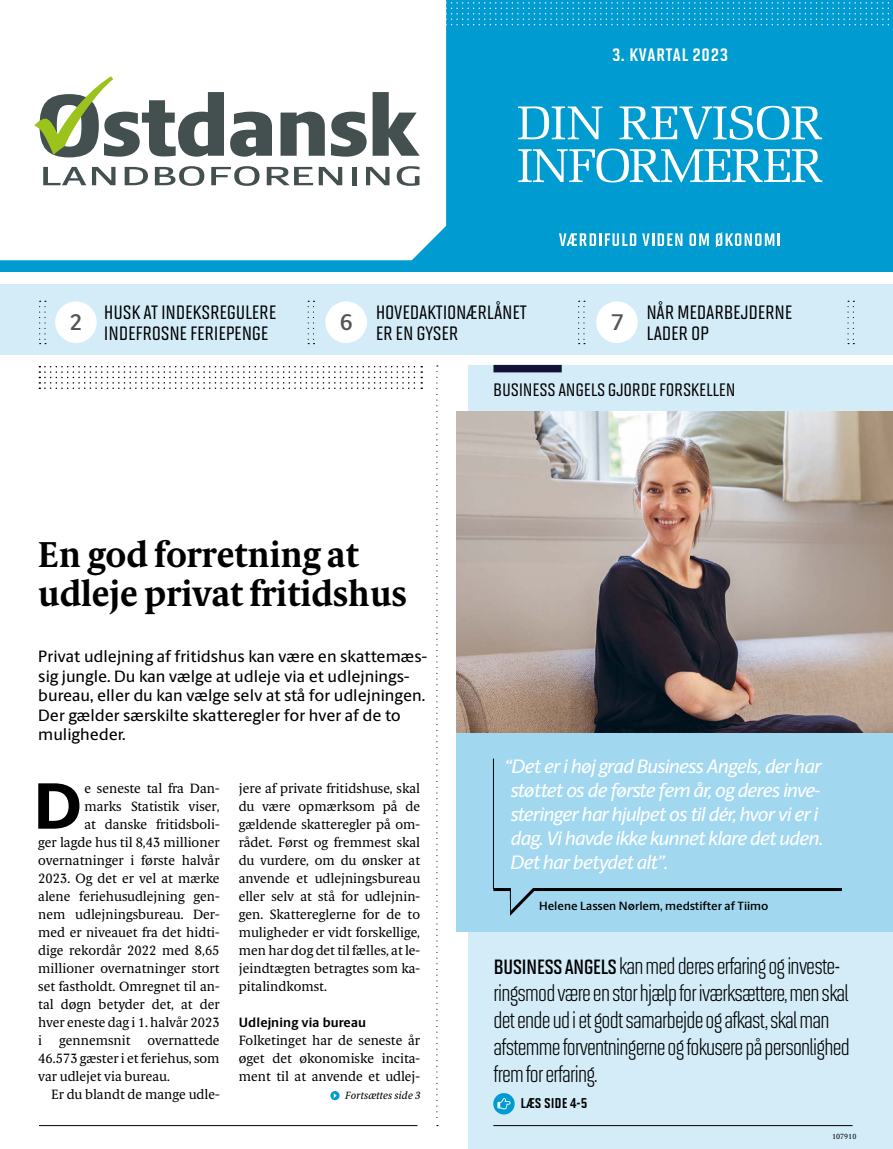
<style>
.page{position:relative;width:893px;height:1149px;background:#fff}
.page>*{position:absolute;margin:0;border:0;box-sizing:border-box;transform-origin:0 0}
.t1{font:800 65.7px "Berling Sans";color:#000}
.t2{font:700 36px/39px "Berling Serif Text";color:#000}
.t3{font:24px/27px "Solano Gothic MVB";letter-spacing:-.03em;color:#000}
.t4{font:600 22.8px "Berling Sans";color:#555454}
.t5{font:22.5px/21px "Solano Gothic MVB Md SC";letter-spacing:-.01em;color:#000}
.t6{font:21px "Solano Gothic MVB Md SC";letter-spacing:-.01em;color:#000}
.t7{font:21px "Solano Gothic MVB Bd SC";letter-spacing:.03em;color:#fff}
.t8{font:italic 500 19.5px/24px "Berling Sans";letter-spacing:-.03em;color:#fff}
.t9{font:500 16.5px/19.5px "Berling Sans";color:#000}
.t10{font:16.5px "Solano Gothic MVB Bd SC";color:#000}
.t11{font:13.5px/18px "Berling Serif Text";color:#000;text-align:justify}
.t12{font:700 13.5px "Berling Sans";letter-spacing:.01em;color:#000}
.t13{font:600 12px "Berling Sans";color:#000}
.t14{font:italic 10.5px "Berling Serif Text";letter-spacing:.01em;color:#000}
.t15{font:7.5px "Berling Serif Text";color:#000}
.s1{font-family:"Solano Gothic MVB Sb SC"}
</style>
<div class="page">
<div style="left:468px;top:365px;width:425px;height:783px;background:#d3ecf8"></div>
<svg style="left:39px;top:366px;width:383px;height:23px"></svg>
<div style="left:0;top:284px;width:893px;height:70px;background:#d3ecf8"></div>
<svg style="left:847px;top:300px;width:7px;height:44px"></svg>
<svg style="left:436px;top:365px;width:2px;height:753px"></svg>
<div style="left:493px;top:365px;width:69px;height:7px;background:#131139"></div>
<hr style="left:493px;top:1124px;width:360px;height:1px;background:#000">
<hr style="left:39px;top:1124px;width:378px;height:1px;background:#000">
<svg style="left:493px;top:1092px;width:22px;height:22px"></svg>
<svg style="left:497px;top:1097px;width:13px;height:11px"></svg>
<div style="left:55px;top:301px;width:42px;height:42px;background:#fff;border-radius:50%"></div>
<svg style="left:39px;top:300px;width:7px;height:44px"></svg>
<div style="left:325px;top:301px;width:42px;height:42px;background:#fff;border-radius:50%"></div>
<svg style="left:308px;top:300px;width:7px;height:44px"></svg>
<div style="left:596px;top:301px;width:42px;height:42px;background:#fff;border-radius:50%"></div>
<svg style="left:578px;top:300px;width:7px;height:44px"></svg>
<svg style="left:330px;top:1090px;width:10px;height:9px"></svg>
<svg style="left:334px;top:1092px;width:3px;height:5px"></svg>
<div style="left:456px;top:702px;width:437px;height:229px;background:#a1d7ef"></div>
<hr style="left:493px;top:758px;width:1px;height:130px;background:#000">
<svg style="left:493px;top:888px;width:349px;height:28px"></svg>
<div style="left:488px;top:899px;width:22px;height:19px;background:#a1d7ef"></div>
<img style="left:456px;top:411px;width:437px;height:321px">
<div style="left:0;top:0;width:893px;height:271px;background:#009bd0"></div>
<div style="left:0;top:0;width:446px;height:260px;background:#fff"></div>
<svg style="left:518px;top:148px;width:304px;height:34px"></svg>
<svg style="left:518px;top:106px;width:304px;height:34px"></svg>
<svg style="left:559px;top:233px;width:77px;height:13px"></svg>
<svg style="left:642px;top:233px;width:40px;height:13px"></svg>
<svg style="left:689px;top:233px;width:20px;height:13px"></svg>
<svg style="left:716px;top:232px;width:64px;height:15px"></svg>
<svg style="left:230px;top:0;width:659px;height:25px"></svg>
<svg style="left:230px;top:112px;width:42px;height:45px;background:#747c7d"></svg>
<svg style="left:281px;top:112px;width:44px;height:44px;background:#71797a"></svg>
<svg style="left:331px;top:112px;width:36px;height:45px;background:#7e8586"></svg>
<svg style="left:373px;top:92px;width:47px;height:64px;background:#929999"></svg>
<svg style="left:43px;top:167px;width:43px;height:18px"></svg>
<svg style="left:92px;top:167px;width:23px;height:18px"></svg>
<svg style="left:125px;top:167px;width:23px;height:18px"></svg>
<svg style="left:155px;top:166px;width:49px;height:20px"></svg>
<svg style="left:211px;top:166px;width:49px;height:20px"></svg>
<svg style="left:267px;top:167px;width:46px;height:18px"></svg>
<svg style="left:319px;top:167px;width:23px;height:18px"></svg>
<hr style="left:352px;top:167px;width:4px;height:18px;background:#444f50">
<svg style="left:366px;top:167px;width:23px;height:18px"></svg>
<svg style="left:397px;top:166px;width:22px;height:20px"></svg>
<svg style="left:34px;top:76px;width:190px;height:81px;background:#afb6ab"></svg>
<h3 class="t7" style="left:612px;top:42px;width:117px">3. KVARTAL 2023</h3>
<h3 class="t4" style="left:69px;top:308px;width:15px">2</h3>
<h3 class="t5" style="left:104px;top:301px;width:174px">HUSK AT INDEKSREGULERE<br>INDEFROSNE FERIEPENGE</h3>
<h3 class="t4" style="left:340px;top:308px;width:15px">6</h3>
<h3 class="t5" style="left:376px;top:301px;width:153px">HOVEDAKTIONÆRLÅNET<br>ER EN GYSER</h3>
<h3 class="t4" style="left:611px;top:308px;width:15px">7</h3>
<h3 class="t5" style="left:646px;top:301px;width:148px">NÅR MEDARBEJDERNE<br>LADER OP</h3>
<h3 class="t6" style="left:493px;top:377px;width:244px">BUSINESS ANGELS GJORDE FORSKELLEN</h3>
<h2 class="t2" style="left:38px;top:535px;width:370px">En god forretning at udleje privat fritidshus</h2>
<p class="t9" style="left:38px;top:646px;width:390px">Privat udlejning af fritidshus kan være en skattemæs&shy;sig jungle. Du kan vælge at udleje via et udlejnings&shy;bureau, eller du kan vælge selv at stå for udlejningen.<br>Der gælder særskilte skatteregler for hver af de to muligheder.</p>
<h1 class="t1" style="left:34px;top:765px;width:50px">D</h1>
<p class="t11" style="left:84px;top:778px;width:137px">e seneste tal fra Dan-</p>
<p class="t11" style="left:84px;top:796px;width:137px">marks Statistik viser,</p>
<p class="t11" style="left:84px;top:814px;width:137px">at danske fritidsboli-</p>
<p class="t11" style="left:38px;top:832px;width:183px">ger lagde hus til 8,43 millioner</p>
<p class="t11" style="left:38px;top:850px;width:183px">overnatninger i første halvår</p>
<p class="t11" style="left:38px;top:868px;width:183px">2023. Og det er vel at mærke</p>
<p class="t11" style="left:38px;top:886px;width:183px">alene feriehusudlejning gen-</p>
<p class="t11" style="left:38px;top:904px;width:183px">nem udlejningsbureau. Der-</p>
<p class="t11" style="left:38px;top:922px;width:183px">med er niveauet fra det hidti-</p>
<p class="t11" style="left:38px;top:940px;width:183px">dige rekordår 2022 med 8,65</p>
<p class="t11" style="left:38px;top:958px;width:183px">millioner overnatninger stort</p>
<p class="t11" style="left:38px;top:976px;width:183px">set fastholdt. Omregnet til an-</p>
<p class="t11" style="left:38px;top:994px;width:183px">tal døgn betyder det, at der</p>
<p class="t11" style="left:38px;top:1012px;width:183px">hver eneste dag i 1. halvår 2023</p>
<p class="t11" style="left:38px;top:1030px;width:5px">i</p>
<p class="t11" style="left:59px;top:1030px;width:73px">gennemsnit</p>
<p class="t11" style="left:38px;top:1030px;width:183px;text-indent:109px">overnattede 46.573 gæster i et feriehus, som var udlejet via bureau.</p>
<p class="t11" style="left:51px;top:1084px;width:170px">Er du blandt de mange udle-</p>
<p class="t11" style="left:239px;top:778px;width:183px">jere af private fritidshuse, skal du være opmærksom på de gældende skatteregler på om&shy;rådet. Først og fremmest skal du vurdere, om du ønsker at anvende et udlejningsbureau eller selv at stå for udlejnin&shy;gen. Skattereglerne for de to muligheder er vidt forskellige, men har dog det til fælles, at le&shy;jeindtægten betragtes som ka&shy;pitalindkomst.</p>
<p class="t12" style="left:239px;top:1013px;width:129px">Udlejning via bureau</p>
<p class="t11" style="left:239px;top:1030px;width:183px">Folketinget har de seneste år øget det økonomiske incita&shy;ment til at anvende et udlej-</p>
<p class="t14" style="left:345px;top:1088px;width:77px">Fortsættes side 3</p>
<h3 class="t8" style="left:505px;top:754px;width:320px">“Det er i høj grad Business Angels, der har støttet os de første fem år, og deres inve&shy;steringer har hjulpet os til dér, hvor vi er i dag. Vi havde ikke kunnet klare det uden.<br>Det har betydet alt”.</h3>
<p class="t13" style="left:539px;top:897px;width:231px">Helene Lassen Nørlem, medstifter af Tiimo</p>
<h3 class="t3" style="left:493px;top:951px;width:358px"><span class="s1">BUSINESSANGELS</span> kan med deres erfaring og investe&shy;ringsmod være en stor hjælp for iværksættere, men skal det ende ud i et godt samarbejde og afkast, skal man afstemme forventningerne og fokusere på personlighed frem for erfaring.</h3>
<p class="t10" style="left:520px;top:1092px;width:68px">LÆS SIDE 4-5</p>
<p class="t15" style="left:832px;top:1131px;width:26px">107910</p>
</div>
